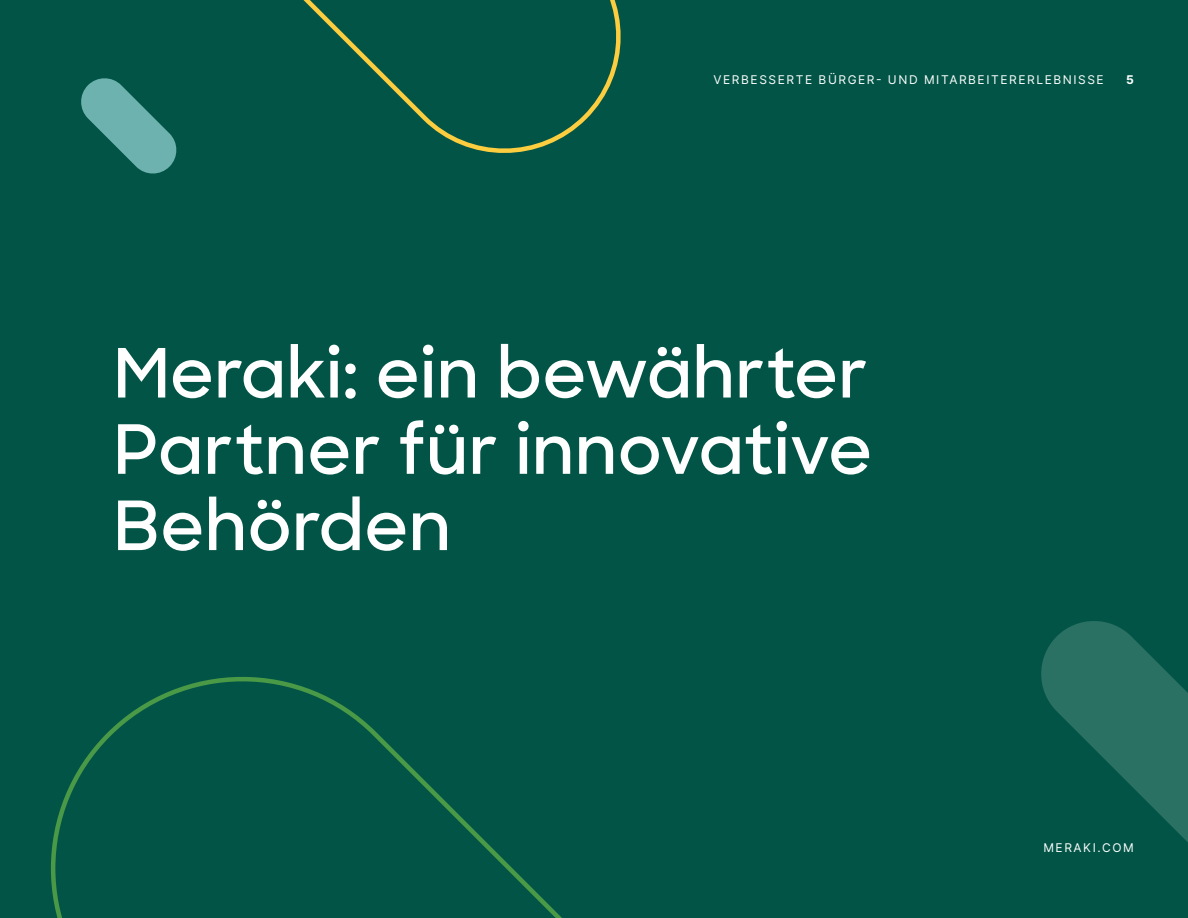
<style>
.page{position:relative;width:1188px;height:918px;background:#025546}
.page>*{position:absolute;margin:0;border:0;box-sizing:border-box;transform-origin:0 0}
._1_-_Heading{font:600 67.95px/76.3px "Sharp Sans";letter-spacing:.01em;color:#fff;text-align:justify}
._0_-_Header_Text_-_On_White{font:12px "Inter";letter-spacing:.13em;color:#fff}
._0_-_Header_Text_-_On_White-2{font:700 12px "Inter";color:#fff}
</style>
<div class="page">
<svg style="left:303px;top:0;width:318px;height:153px"></svg>
<svg style="left:51px;top:677px;width:511px;height:241px"></svg>
<svg style="left:1041px;top:621px;width:147px;height:221px;fill:#2a7063"></svg>
<svg style="left:81px;top:78px;width:96px;height:96px"></svg>
<p class="_0_-_Header_Text_-_On_White" style="left:714px;top:71px;width:392px">VERBESSERTE BÜRGER- UND MITARBEITERERLEBNISSE</p>
<p class="_0_-_Header_Text_-_On_White-2" style="left:1126px;top:71px;width:9px">5</p>
<p class="_1_-_Heading" style="left:113px;top:332px;width:760px">Meraki: ein bewährter Partner für innovative Behörden</p>
<p class="_0_-_Header_Text_-_On_White" style="left:1043px;top:839px;width:92px">MERAKI.COM</p>
</div>
